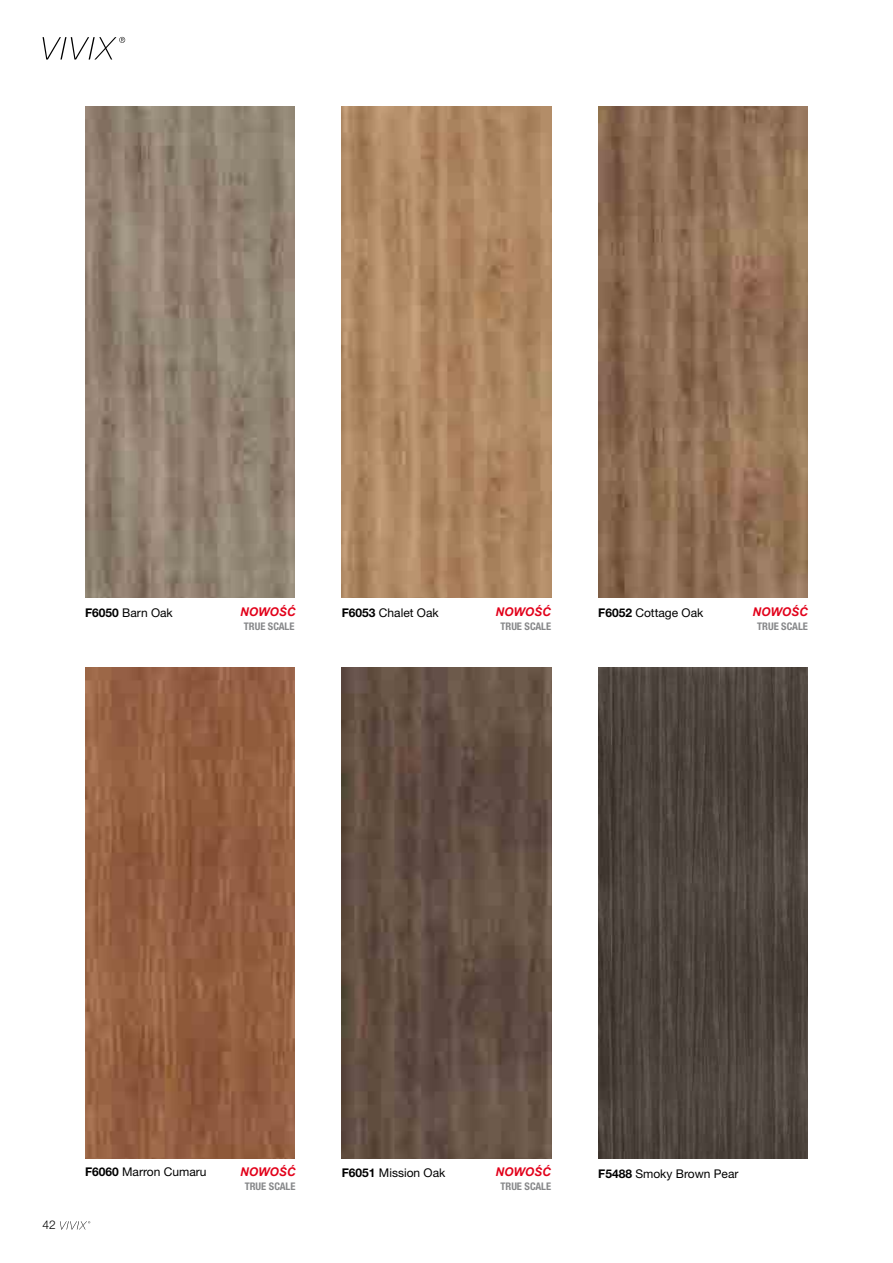
<style>
.page{position:relative;width:893px;height:1263px;background:#fff}
.page>*{position:absolute;margin:0;border:0;box-sizing:border-box;transform-origin:0 0}
.t1{font:12px "Helvetica Neue";color:#000}
.t2{font:italic 700 12px "Arial";color:#e2001a}
.t3{font:300 12px "Helvetica Neue";color:#000}
.t4{font:700 condensed 10.5px "Helvetica Neue";color:#87888a}
.s1{font-family:"Helvetica Neue LT Std";font-weight:700}
</style>
<div class="page">
<svg style="left:60px;top:1221px;width:30px;height:8px"></svg>
<svg style="left:43px;top:37px;width:82px;height:23px"></svg>
<img style="left:598px;top:667px;width:210px;height:492px">
<img style="left:598px;top:106px;width:210px;height:492px">
<img style="left:85px;top:106px;width:210px;height:492px">
<img style="left:342px;top:106px;width:209px;height:492px">
<img style="left:342px;top:667px;width:209px;height:492px">
<img style="left:85px;top:667px;width:209px;height:492px">
<p class="t2" style="left:240px;top:604px;width:57px">NOWOŚĆ</p>
<p class="t2" style="left:496px;top:604px;width:57px">NOWOŚĆ</p>
<p class="t1" style="left:85px;top:605px;width:89px"><span class="s1">F6050</span> Barn Oak</p>
<p class="t1" style="left:342px;top:605px;width:98px"><span class="s1">F6053</span> Chalet Oak</p>
<p class="t1" style="left:598px;top:605px;width:107px"><span class="s1">F6052</span> Cottage Oak</p>
<p class="t2" style="left:753px;top:604px;width:57px">NOWOŚĆ</p>
<p class="t4" style="left:244px;top:620px;width:52px">TRUE SCALE</p>
<p class="t4" style="left:500px;top:620px;width:52px">TRUE SCALE</p>
<p class="t4" style="left:757px;top:620px;width:52px">TRUE SCALE</p>
<p class="t3" style="left:43px;top:1218px;width:15px">42</p>
<p class="t2" style="left:240px;top:1163px;width:57px">NOWOŚĆ</p>
<p class="t1" style="left:85px;top:1165px;width:123px"><span class="s1">F6060</span> Marron Cumaru</p>
<p class="t1" style="left:342px;top:1165px;width:105px"><span class="s1">F6051</span> Mission Oak</p>
<p class="t2" style="left:496px;top:1163px;width:57px">NOWOŚĆ</p>
<p class="t4" style="left:245px;top:1180px;width:52px">TRUE SCALE</p>
<p class="t4" style="left:500px;top:1180px;width:52px">TRUE SCALE</p>
<p class="t1" style="left:598px;top:1166px;width:142px"><span class="s1">F5488</span> Smoky Brown Pear</p>
</div>
